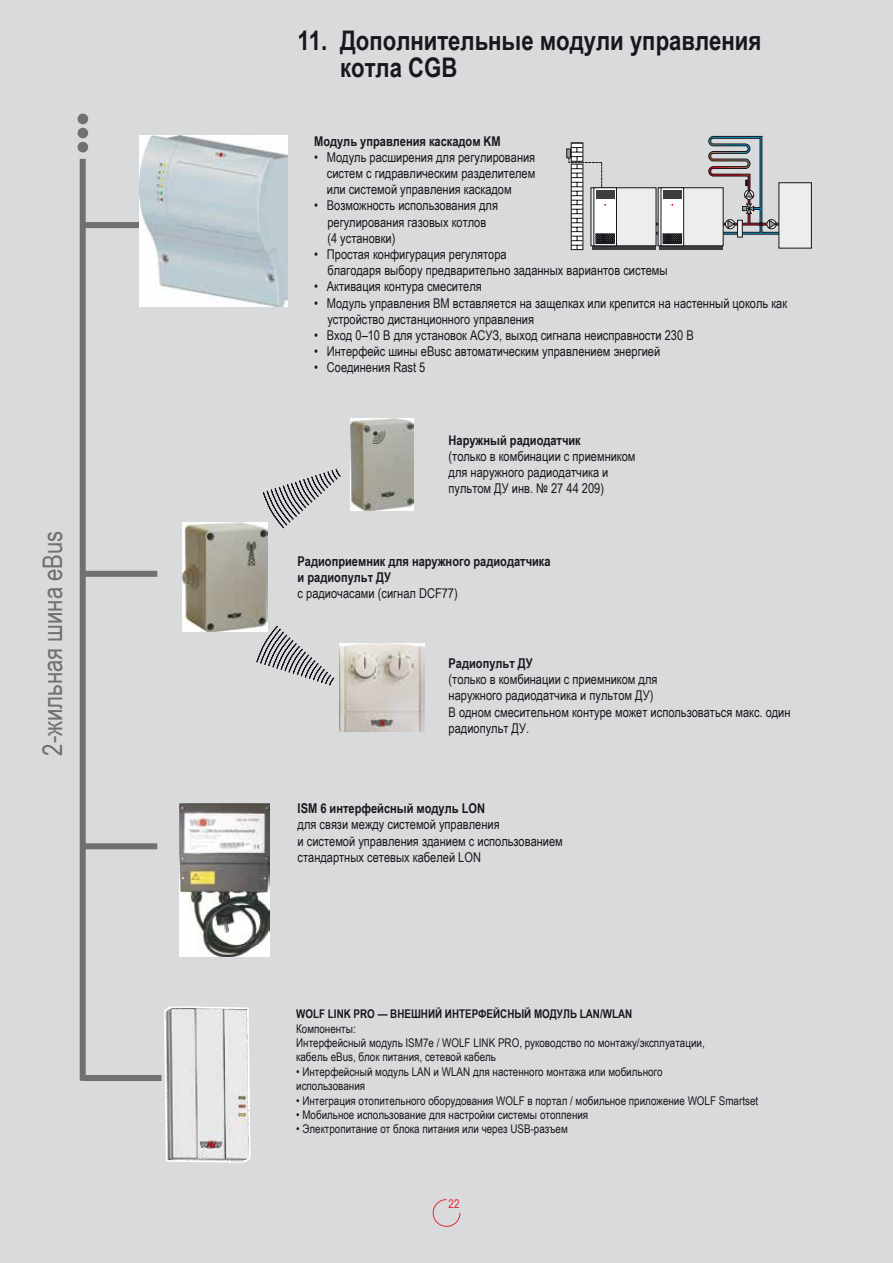
<style>
.page{position:relative;width:893px;height:1263px;background:#d9dadb}
.page>*{position:absolute;margin:0;border:0;box-sizing:border-box;transform-origin:0 0}
.t1{font:700 27px/27px "Arial Narrow";color:#1a171c}
.t2{font:27px "Arial Narrow";color:#6f7072}
.t3{font:13.5px/16.2px "Arial Narrow";color:#1a171c}
.t4{font:700 13.5px/16.2px "Arial Narrow";color:#1a171c}
.t5{font:12px/14.4px "Arial Narrow";color:#1a171c}
.t6{font:700 12px "Arial Narrow";color:#1a171c}
.t7{font:12px "Arial Narrow";color:#e42934}
</style>
<div class="page">
<svg style="left:432px;top:1199px;width:29px;height:28px"></svg>
<div style="left:78px;top:114px;width:10px;height:10px;background:#6f7072;border-radius:50%"></div>
<div style="left:78px;top:128px;width:10px;height:10px;background:#6f7072;border-radius:50%"></div>
<div style="left:78px;top:142px;width:10px;height:10px;background:#6f7072;border-radius:50%"></div>
<div style="left:80px;top:159px;width:6px;height:922px;background:#6f7072"></div>
<img style="left:180px;top:803px;width:90px;height:153px">
<div style="left:81px;top:843px;width:76px;height:6px;background:#6f7072"></div>
<div style="left:82px;top:571px;width:75px;height:6px;background:#6f7072"></div>
<img style="left:182px;top:523px;width:85px;height:109px">
<svg style="left:256px;top:625px;width:79px;height:61px"></svg>
<img style="left:340px;top:643px;width:85px;height:89px">
<svg style="left:262px;top:468px;width:79px;height:61px"></svg>
<img style="left:351px;top:418px;width:63px;height:92px">
<div style="left:84px;top:222px;width:78px;height:6px;background:#6f7072"></div>
<img style="left:140px;top:136px;width:147px;height:170px">
<div style="left:779px;top:182px;width:33px;height:66px;background:#eceded;border:1px solid #1a171c"></div>
<svg style="left:659px;top:246px;width:63px;height:4px"></svg>
<svg style="left:656px;top:136px;width:124px;height:110px"></svg>
<svg style="left:566px;top:149px;width:2px;height:9px"></svg>
<svg style="left:617px;top:246px;width:38px;height:4px"></svg>
<div style="left:591px;top:187px;width:65px;height:59px;background:#eceded;border:1px solid #1a171c"></div>
<svg style="left:568px;top:142px;width:49px;height:108px"></svg>
<div style="left:83px;top:1075px;width:79px;height:6px;background:#6f7072"></div>
<svg style="left:164px;top:1006px;width:87px;height:157px"></svg>
<h1 class="t2" style="left:33px;top:756px;width:227px;rotate:-90deg">2-жильная шина eBus</h1>
<h1 class="t1" style="left:340px;top:25px;width:423px;text-indent:-43px">11. Дополнительные модули управления котла CGB</h1>
<p class="t4" style="left:314px;top:132px;width:188px">Модуль управления каскадом KM</p>
<p class="t3" style="left:327px;top:148px;width:210px;text-align:justify;text-indent:-13px">• Модуль расширения для регулирования систем с гидравлическим разделителем или системой управления каскадом</p>
<p class="t3" style="left:327px;top:197px;width:172px;text-indent:-13px">• Возможность использования для регулирования газовых котлов (4 установки)</p>
<p class="t3" style="left:327px;top:246px;width:342px;text-indent:-13px">• Простая конфигурация регулятора<br>благодаря выбору предварительно заданных вариантов системы</p>
<p class="t3" style="left:314px;top:278px;width:169px">• Активация контура смесителя</p>
<p class="t3" style="left:327px;top:294px;width:461px;text-indent:-13px">• Модуль управления BM вставляется на защелках или крепится на настенный цоколь как устройство дистанционного управления</p>
<p class="t3" style="left:314px;top:327px;width:381px">• Вход 0–10 В для установок АСУЗ, выход сигнала неисправности 230 В</p>
<p class="t3" style="left:314px;top:343px;width:348px">• Интерфейс шины eBusс автоматическим управлением энергией</p>
<p class="t3" style="left:314px;top:359px;width:113px">• Соединения Rast 5</p>
<p class="t4" style="left:449px;top:431px;width:134px">Наружный радиодатчик</p>
<p class="t3" style="left:449px;top:447px;width:188px">(только в комбинации с приемником для наружного радиодатчика и пультом ДУ инв. № 27 44 209)</p>
<p class="t4" style="left:298px;top:552px;width:255px">Радиоприемник для наружного радиодатчика и радиопульт ДУ</p>
<p class="t3" style="left:298px;top:585px;width:162px">с радиочасами (сигнал DCF77)</p>
<p class="t4" style="left:449px;top:654px;width:86px">Радиопульт ДУ</p>
<p class="t3" style="left:449px;top:671px;width:343px">(только в комбинации с приемником для<br>наружного радиодатчика и пультом ДУ)<br>В одном смесительном контуре может использоваться макс. один радиопульт ДУ.</p>
<p class="t4" style="left:298px;top:800px;width:189px">ISM 6 интерфейсный модуль LON</p>
<p class="t3" style="left:298px;top:816px;width:267px">для связи между системой управления<br>и системой управления зданием с использованием стандартных сетевых кабелей LON</p>
<p class="t6" style="left:296px;top:1005px;width:338px">WOLF LINK PRO — ВНЕШНИЙ ИНТЕРФЕЙСНЫЙ МОДУЛЬ LAN/WLAN</p>
<p class="t5" style="left:296px;top:1021px;width:410px">Компоненты:<br>Интерфейсный модуль ISM7e / WOLF LINK PRO, руководство по монтажу/эксплуатации, кабель eBus, блок питания, сетевой кабель</p>
<p class="t5" style="left:296px;top:1064px;width:368px">• Интерфейсный модуль LAN и WLAN для настенного монтажа или мобильного использования</p>
<p class="t5" style="left:296px;top:1093px;width:463px">• Интеграция отопительного оборудования WOLF в портал / мобильное приложение WOLF Smartset</p>
<p class="t5" style="left:296px;top:1107px;width:294px">• Мобильное использование для настройки системы отопления</p>
<p class="t5" style="left:296px;top:1121px;width:273px">• Электропитание от блока питания или через USB-разъем</p>
<p class="t7" style="left:449px;top:1195px;width:12px">22</p>
</div>
